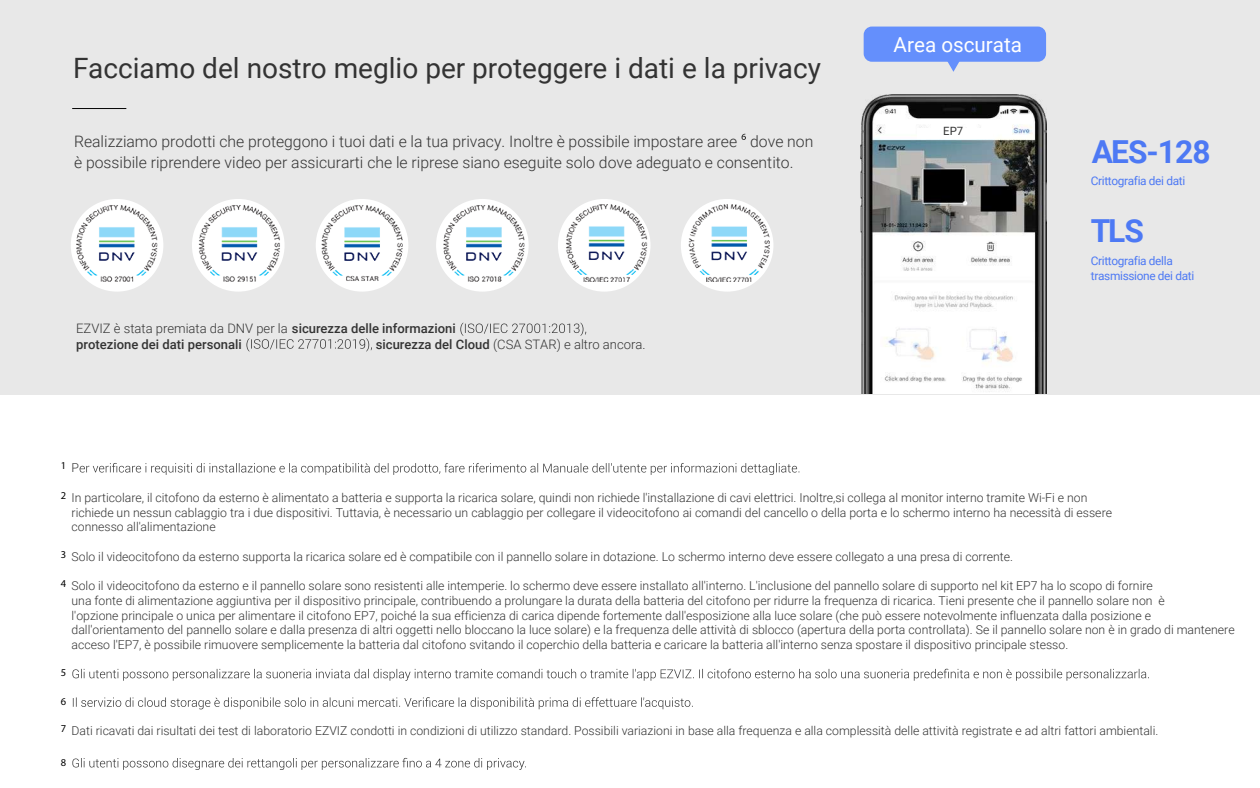
<style>
.page{position:relative;width:1260px;height:788px;background:#fff}
.page>*{position:absolute;margin:0;border:0;box-sizing:border-box;transform-origin:0 0}
.t1{font:700 31.68px "Roboto";letter-spacing:-.03em;color:#4d79f4}
.t2{font:28px "Roboto";color:#333}
.t3{font:20.65px "Roboto";color:#fff}
.t4{font:300 15.75px/21px "Roboto";color:#333}
.t5{font:500 13.04px/15.7px "Roboto";color:#333}
.t6{font:300 13.04px "Roboto";color:#333}
.t7{font:300 12.25px/14.7px "Roboto";color:#333}
.t8{font:11.9px/14.3px "Roboto";letter-spacing:-.03em;color:#4d79f4}
.t9{font:11.38px "Roboto";color:#333}
.t10{font:10.5px "Myriad Pro";color:#000}
.s1{font-weight:300}
.s2{font-weight:500}
</style>
<div class="page">
<svg style="left:80px;top:463px;width:719px;height:12px"></svg>
<svg style="left:72px;top:668px;width:1077px;height:12px"></svg>
<svg style="left:73px;top:697px;width:620px;height:12px"></svg>
<svg style="left:72px;top:757px;width:454px;height:12px"></svg>
<div style="left:0;top:0;width:1260px;height:394px;background:#e8e8e8"></div>
<div style="left:71px;top:199px;width:92px;height:92px;background:#fff;border-radius:50%"></div>
<div style="left:192px;top:199px;width:93px;height:92px;background:#fff;border-radius:50%"></div>
<div style="left:316px;top:199px;width:92px;height:92px;background:#fff;border-radius:50%"></div>
<div style="left:436px;top:199px;width:93px;height:92px;background:#fff;border-radius:50%"></div>
<div style="left:558px;top:199px;width:93px;height:92px;background:#fff;border-radius:50%"></div>
<div style="left:681px;top:199px;width:92px;height:92px;background:#fff;border-radius:50%"></div>
<img style="left:76px;top:204px;width:693px;height:78px">
<svg style="left:460px;top:322px;width:126px;height:14px"></svg>
<svg style="left:246px;top:338px;width:126px;height:13px"></svg>
<img style="left:861px;top:95px;width:186px;height:298px">
<div style="left:864px;top:27px;width:182px;height:35px;background:#648ffc;border-radius:8px"></div>
<svg style="left:946px;top:61px;width:15px;height:11px"></svg>
<svg style="left:742px;top:134px;width:4px;height:6px"></svg>
<hr style="left:72px;top:108px;width:54px;height:1px;background:#050505">
<div style="left:917px;top:128px;width:76px;height:10px;background:#fff"></div>
<h2 class="t2" style="left:73px;top:49px;width:749px">Facciamo del nostro meglio per proteggere i dati e la privacy</h2>
<p class="t4" style="left:74px;top:130px;width:741px">Realizziamo prodotti che proteggono i tuoi dati e la tua privacy. Inoltre è possibile impostare aree dove non è possibile riprendere video per assicurarti che le riprese siano eseguite solo dove adeguato e consentito.</p>
<p class="t5" style="left:76px;top:320px;width:381px"><span class="s1">EZVIZ è stata premiata da DNV per la</span> sicurezza delle informazioni protezione dei dati personali</p>
<p class="t6" style="left:376px;top:335px;width:271px"><span class="s2">sicurezza del Cloud</span> (CSA STAR) e altro ancora.</p>
<h3 class="t3" style="left:894px;top:30px;width:130px">Area oscurata</h3>
<p class="t9" style="left:943px;top:122px;width:22px">EP7</p>
<h1 class="t1" style="left:1092px;top:129px;width:120px">AES-128</h1>
<p class="t8" style="left:1091px;top:173px;width:96px">Crittografia dei dati</p>
<h1 class="t1" style="left:1091px;top:208px;width:54px">TLS</h1>
<p class="t8" style="left:1091px;top:253px;width:105px">Crittografia della trasmissione dei dati</p>
<p class="t10" style="left:61px;top:459px;width:7px">1</p>
<p class="t10" style="left:61px;top:488px;width:7px">2</p>
<p class="t7" style="left:72px;top:460px;width:9px">P</p>
<p class="t7" style="left:72px;top:489px;width:1042px">In particolare, il citofono da esterno è alimentato a batteria e supporta la ricarica solare, quindi non richiede l'installazione di cavi elettrici. Inoltre,si collega al monitor interno tramite Wi-Fi e non richiede un nessun cablaggio tra i due dispositivi. Tuttavia, è necessario un cablaggio per collegare il videocitofono ai comandi del cancello o della porta e lo schermo interno ha necessità di essere connesso all'alimentazione</p>
<p class="t7" style="left:72px;top:548px;width:943px">Solo il videocitofono da esterno supporta la ricarica solare ed è compatibile con il pannello solare in dotazione. Lo schermo interno deve essere collegato a una presa di corrente.</p>
<p class="t7" style="left:72px;top:578px;width:1165px">Solo il videocitofono da esterno e il pannello solare sono resistenti alle intemperie. lo schermo deve essere installato all'interno. L'inclusione del pannello solare di supporto nel kit EP7 ha lo scopo di fornire<br>una fonte di alimentazione aggiuntiva per il dispositivo principale, contribuendo a prolungare la durata della batteria del citofono per ridurre la frequenza di ricarica. Tieni presente che il pannello solare non è<br>l'opzione principale o unica per alimentare il citofono EP7, poiché la sua efficienza di carica dipende fortemente dall'esposizione alla luce solare (che può essere notevolmente influenzata dalla posizione e dall'orientamento del pannello solare e dalla presenza di altri oggetti nello bloccano la luce solare) e la frequenza delle attività di sblocco (apertura della porta controllata). Se il pannello solare non è in grado di mantenere acceso l'EP7, è possibile rimuovere semplicemente la batteria dal citofono svitando il coperchio della batteria e caricare la batteria all'interno senza spostare il dispositivo principale stesso.</p>
<p class="t10" style="left:61px;top:547px;width:7px">3</p>
<p class="t10" style="left:61px;top:577px;width:7px">4</p>
<p class="t10" style="left:61px;top:666px;width:7px">5</p>
<p class="t10" style="left:61px;top:694px;width:7px">6</p>
<p class="t10" style="left:61px;top:722px;width:7px">7</p>
<p class="t10" style="left:61px;top:755px;width:7px">8</p>
<p class="t7" style="left:72px;top:723px;width:1088px">Dati ricavati dai risultati dei test di laboratorio EZVIZ condotti in condizioni di utilizzo standard. Possibili variazioni in base alla frequenza e alla complessità delle attività registrate e ad altri fattori ambientali.</p>
</div>
